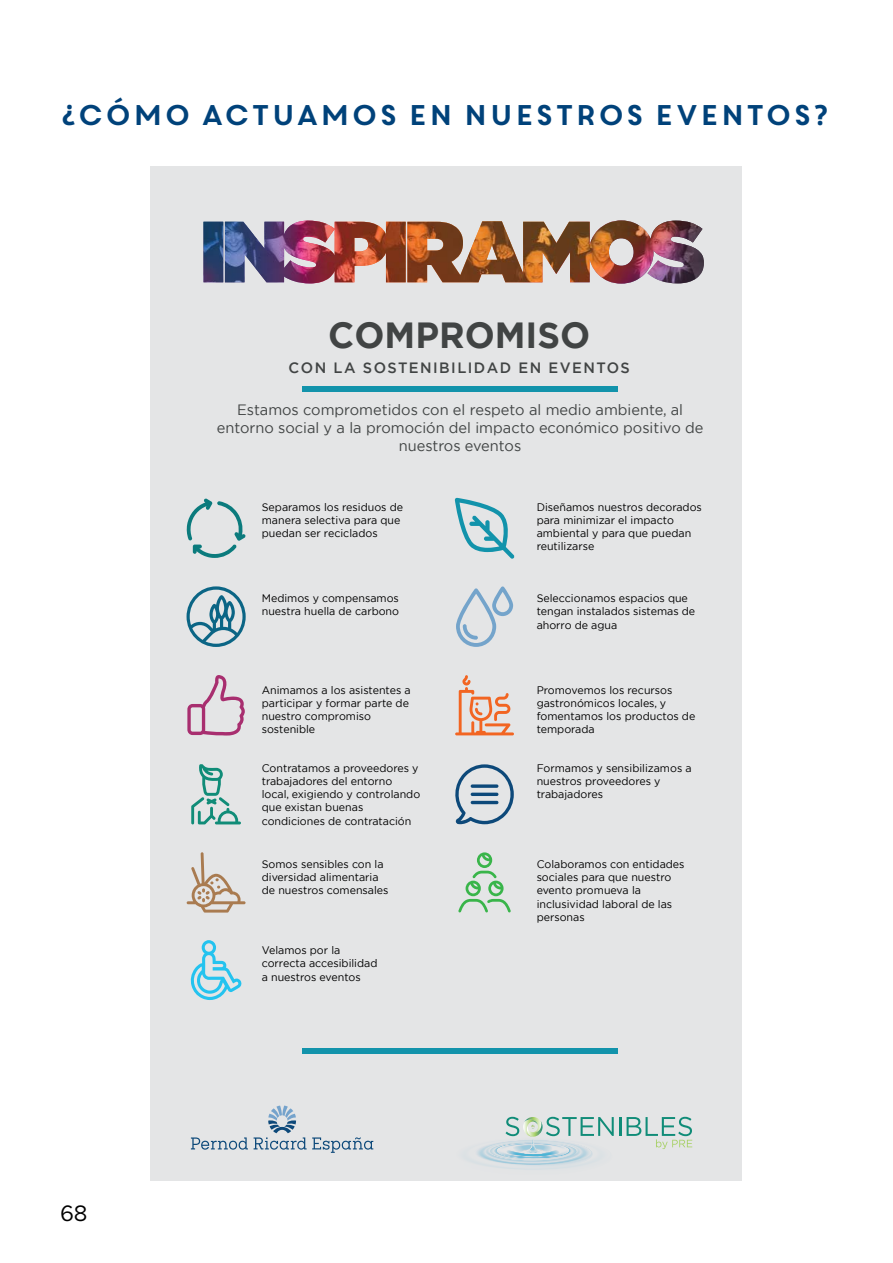
<style>
.page{position:relative;width:893px;height:1263px;background:#fff}
.page>*{position:absolute;margin:0;border:0;box-sizing:border-box;transform-origin:0 0}
.t1{font:700 36.3px "Gotham";color:#414444}
.t2{font:28.5px "Core Circus";letter-spacing:-.055em;color:#00427a}
.t3{font:22.5px "Metropolis";color:#000}
.t4{font:15px/18px "Gotham";color:#414444;text-align:center}
.t5{font:500 15px "Gotham";letter-spacing:.1em;color:#414444}
.t6{font:10.95px/13px "Gotham";color:#000}
</style>
<div class="page">
<div style="left:151px;top:166px;width:591px;height:1014px;background:#e4e5e6"></div>
<svg style="left:186px;top:498px;width:60px;height:60px"></svg>
<svg style="left:455px;top:498px;width:59px;height:61px"></svg>
<svg style="left:187px;top:586px;width:59px;height:61px"></svg>
<svg style="left:456px;top:586px;width:57px;height:61px"></svg>
<svg style="left:187px;top:675px;width:58px;height:60px"></svg>
<svg style="left:455px;top:675px;width:59px;height:60px"></svg>
<svg style="left:191px;top:764px;width:50px;height:60px"></svg>
<svg style="left:455px;top:764px;width:59px;height:60px"></svg>
<svg style="left:471px;top:784px;width:27px;height:4px"></svg>
<hr style="left:471px;top:793px;width:27px;height:3px;background:#0d497a;border-radius:2px">
<hr style="left:471px;top:801px;width:27px;height:3px;background:#0d497a;border-radius:2px">
<svg style="left:190px;top:940px;width:52px;height:60px"></svg>
<svg style="left:187px;top:852px;width:59px;height:60px"></svg>
<svg style="left:458px;top:852px;width:53px;height:61px"></svg>
<img style="left:225px;top:220px;width:479px;height:64px">
<svg style="left:627px;top:1117px;width:65px;height:32px"></svg>
<svg style="left:470px;top:1117px;width:151px;height:53px"></svg>
<svg style="left:191px;top:1137px;width:57px;height:13px"></svg>
<svg style="left:254px;top:1105px;width:119px;height:48px"></svg>
<div style="left:302px;top:386px;width:316px;height:6px;background:#1293ab"></div>
<div style="left:302px;top:1048px;width:316px;height:6px;background:#1293ab"></div>
<h2 class="t2" style="left:58px;top:96px;width:774px">¿CÓMO ACTUAMOS EN NUESTROS EVENTOS?</h2>
<h1 class="t1" style="left:328px;top:311px;width:263px">COMPROMISO</h1>
<h3 class="t5" style="left:289px;top:357px;width:343px">CON LA SOSTENIBILIDAD EN EVENTOS</h3>
<h3 class="t4" style="left:217px;top:400px;width:488px">Estamos comprometidos con el respeto al medio ambiente, al entorno social y a la promoción del impacto económico positivo de nuestros eventos</h3>
<p class="t6" style="left:262px;top:500px;width:143px">Separamos los residuos de manera selectiva para que puedan ser reciclados</p>
<p class="t6" style="left:537px;top:500px;width:167px">Diseñamos nuestros decorados para minimizar el impacto ambiental y para que puedan reutilizarse</p>
<p class="t6" style="left:262px;top:592px;width:139px">Medimos y compensamos nuestra huella de carbono</p>
<p class="t6" style="left:537px;top:592px;width:160px">Seleccionamos espacios que tengan instalados sistemas de ahorro de agua</p>
<p class="t6" style="left:262px;top:683px;width:151px">Animamos a los asistentes a participar y formar parte de nuestro compromiso sostenible</p>
<p class="t6" style="left:537px;top:683px;width:160px">Promovemos los recursos gastronómicos locales, y fomentamos los productos de temporada</p>
<p class="t6" style="left:262px;top:761px;width:160px">Contratamos a proveedores y trabajadores del entorno local, exigiendo y controlando que existan buenas condiciones de contratación</p>
<p class="t6" style="left:537px;top:761px;width:157px">Formamos y sensibilizamos a nuestros proveedores y trabajadores</p>
<p class="t6" style="left:262px;top:857px;width:128px">Somos sensibles con la diversidad alimentaria de nuestros comensales</p>
<p class="t6" style="left:537px;top:857px;width:149px">Colaboramos con entidades sociales para que nuestro evento promueva la inclusividad laboral de las personas</p>
<h3 class="t3" style="left:60px;top:1199px;width:29px">68</h3>
<p class="t6" style="left:262px;top:944px;width:117px">Velamos por la correcta accesibilidad a nuestros eventos</p>
</div>
